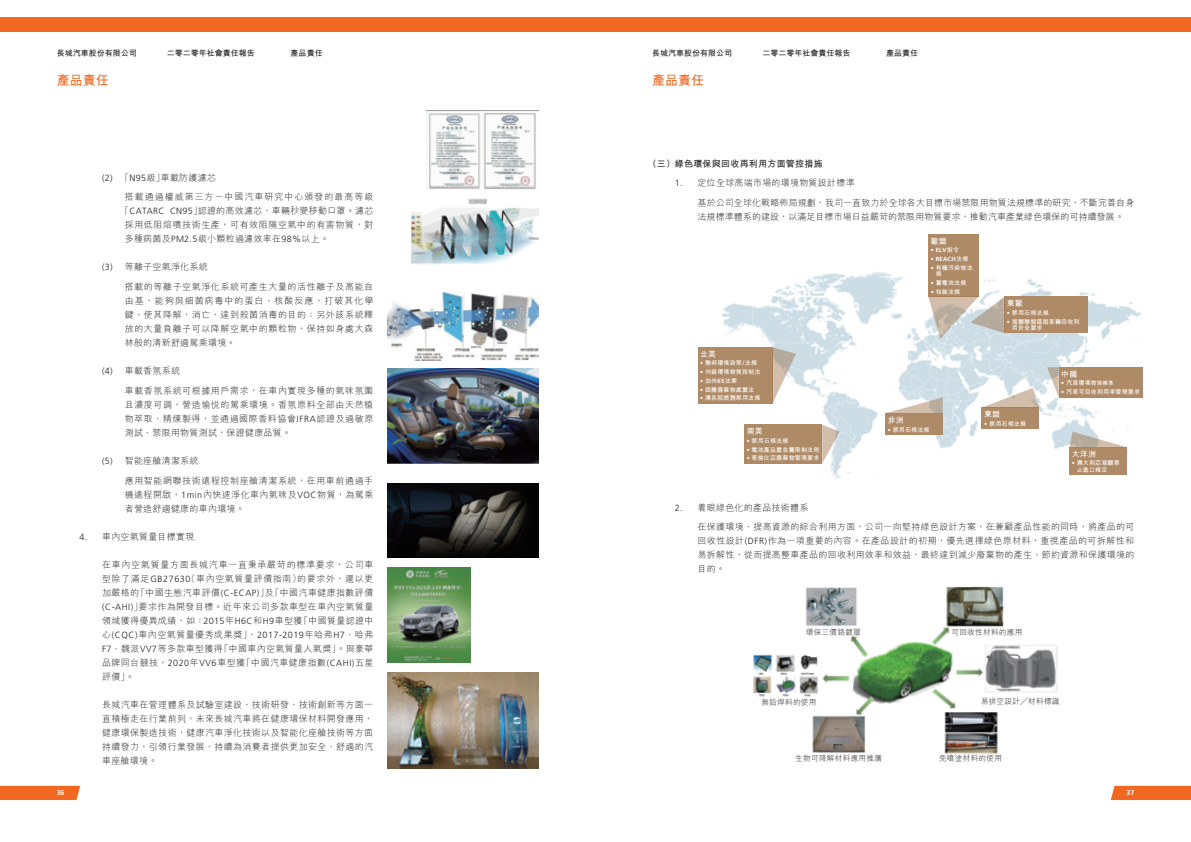
<style>
.page{position:relative;width:1191px;height:842px;background:#fff}
.page>*{position:absolute;margin:0;border:0;box-sizing:border-box;transform-origin:0 0}
.t1{font:700 13px "M Hei HK";color:#f36821}
.t2{font:300 9px/14px "M Hei HK";letter-spacing:.035em;color:#231f20;text-align:justify}
.t3{font:300 9px/19.7px "M Hei HK";letter-spacing:.01em;color:#231f20}
.t4{font:300 9px/19.7px "M Hei HK";letter-spacing:.065em;color:#231f20}
.t5{font:300 9px/19.7px "M Hei HK";letter-spacing:.11em;color:#231f20}
.t6{font:700 9px "M Hei HK";letter-spacing:.03em;color:#231f20}
.t7{font:700 8px "M Hei HK";color:#231f20}
.t8{font:700 7.9px "M Hei HK";letter-spacing:.03em;color:#fff}
.t9{font:300 7.7px "M Hei HK";letter-spacing:.03em;color:#231f20}
.t10{font:700 7px "Frutiger LT Std";color:#fff}
.t11{font:700 6px/6.2px "M Hei HK";letter-spacing:.03em;color:#fff}
.t12{font:700 6px "Frutiger LT Std";letter-spacing:.03em;color:#fff}
.s1{font-family:"Frutiger LT Std"}
.s2{font-family:"M Hei HK"}
.s3{font-size:5.3px}
</style>
<div class="page">
<svg style="left:0;top:786px;width:80px;height:14px"></svg>
<div style="left:0;top:17px;width:595px;height:14px;background:#f36821"></div>
<img style="left:387px;top:483px;width:152px;height:74px">
<img style="left:388px;top:672px;width:150px;height:96px">
<img style="left:387px;top:567px;width:83px;height:95px">
<img style="left:387px;top:369px;width:152px;height:94px">
<img style="left:387px;top:293px;width:152px;height:68px">
<img style="left:411px;top:198px;width:128px;height:66px">
<img style="left:427px;top:111px;width:112px;height:78px">
<svg style="left:1110px;top:786px;width:81px;height:14px"></svg>
<div style="left:595px;top:17px;width:596px;height:14px;background:#f36821"></div>
<img style="left:721px;top:235px;width:422px;height:244px">
<div style="left:697px;top:347px;width:75px;height:57px;background:#af8a66"></div>
<div style="left:744px;top:425px;width:78px;height:39px;background:#af8a66"></div>
<div style="left:885px;top:413px;width:57px;height:22px;background:#af8a66"></div>
<div style="left:981px;top:408px;width:58px;height:21px;background:#af8a66"></div>
<div style="left:1069px;top:447px;width:57px;height:28px;background:#af8a66"></div>
<div style="left:1058px;top:367px;width:84px;height:30px;background:#af8a66"></div>
<div style="left:1004px;top:297px;width:83px;height:36px;background:#af8a66"></div>
<div style="left:928px;top:234px;width:50px;height:63px;background:#af8a66"></div>
<svg style="left:772px;top:347px;width:24px;height:57px"></svg>
<svg style="left:928px;top:296px;width:76px;height:43px;background:#cdcbc5"></svg>
<svg style="left:981px;top:388px;width:58px;height:20px"></svg>
<svg style="left:1069px;top:432px;width:57px;height:15px"></svg>
<svg style="left:1047px;top:367px;width:11px;height:30px"></svg>
<svg style="left:885px;top:397px;width:57px;height:16px"></svg>
<svg style="left:822px;top:425px;width:17px;height:39px"></svg>
<img style="left:753px;top:586px;width:305px;height:168px">
<p class="t7" style="left:57px;top:47px;width:82px">長城汽車股份有限公司</p>
<p class="t7" style="left:167px;top:47px;width:89px">二零二零年社會責任報告</p>
<h1 class="t1" style="left:57px;top:70px;width:54px">產品責任</h1>
<p class="t7" style="left:291px;top:47px;width:33px">產品責任</p>
<p class="t7" style="left:652px;top:47px;width:81px">長城汽車股份有限公司</p>
<p class="t7" style="left:762px;top:47px;width:89px">二零二零年社會責任報告</p>
<h1 class="t1" style="left:652px;top:70px;width:53px">產品責任</h1>
<p class="t7" style="left:886px;top:47px;width:33px">產品責任</p>
<p class="t5" style="left:125px;top:167px;width:250px;text-indent:-23px"><span class="s1">(2)</span> 「<span class="s1">N95</span>級」車載防護濾芯<br>搭載通過權威第三方－中國汽車研究中心頒發的最高等級</p>
<p class="t2" style="left:125px;top:204px;width:250px;text-indent:-5px">「<span class="s1">CATARC CN95</span>」認證的高效濾芯，車輛秒變移動口罩。濾芯採用低阻熔噴技術生產，可有效阻隔空氣中的有害物質，對多種病菌及<span class="s1">PM2.5</span>級小顆粒過濾效率在<span class="s1">98%</span>以上。</p>
<p class="t4" style="left:125px;top:257px;width:250px;text-indent:-23px"><span class="s1">(3)</span> 等離子空氣淨化系統<br>搭載的等離子空氣淨化系統可產生大量的活性離子及高能自</p>
<p class="t2" style="left:125px;top:294px;width:250px">由基，能夠與細菌病毒中的蛋白、核酸反應，打破其化學鍵，使其降解，消亡，達到殺菌消毒的目的；另外該系統釋放的大量負離子可以降解空氣中的顆粒物，保持如身處大森林般的清新舒適駕乘環境。</p>
<p class="t4" style="left:125px;top:361px;width:250px;text-indent:-23px"><span class="s1">(4)</span> 車載香氛系統<br>車載香氛系統可根據用戶需求，在車內實現多種的氣味氛圍</p>
<p class="t2" style="left:125px;top:397px;width:250px">且濃度可調，營造愉悅的駕乘環境。香氛原料全部由天然植物萃取、精煉製得，並通過國際香料協會<span class="s1">IFRA</span>認證及過敏原測試、禁限用物質測試，保證健康品質。</p>
<p class="t4" style="left:125px;top:451px;width:250px;text-indent:-23px"><span class="s1">(5)</span> 智能座艙清潔系統<br>應用智能網聯技術遠程控制座艙清潔系統，在用車前通過手</p>
<p class="t2" style="left:125px;top:487px;width:250px">機遠程開啟，<span class="s1">1min</span>內快速淨化車內氣味及<span class="s1">VOC</span>物質，為駕乘者營造舒適健康的車內環境。</p>
<p class="t2" style="left:79px;top:529px;width:116px"><span class="s1">4.</span> 車內空氣質量目標實現</p>
<p class="t2" style="left:102px;top:557px;width:273px">在車內空氣質量方面長城汽車一直秉承嚴苛的標準要求，公司車型除了滿足<span class="s1">GB27630</span>（車內空氣質量評價指南）的要求外，還以更加嚴格的「中國生態汽車評價<span class="s1">(C-ECAP)</span>」及「中國汽車健康指數評價<span class="s1">(C-AHI)</span>」要求作為開發目標。近年來公司多款車型在車內空氣質量領域獲得優異成績，如：<span class="s1">2015</span>年<span class="s1">H6C</span>和<span class="s1">H9</span>車型獲「中國質量認證中心<span class="s1">(CQC)</span>車內空氣質量優秀成果獎」，<span class="s1">2017-2019</span>年哈弗<span class="s1">H7</span>、哈弗<span class="s1">F7</span>、魏派<span class="s1">VV7</span>等多款車型獲得「中國車內空氣質量人氣獎」。與豪華品牌同台競技，<span class="s1">2020</span>年<span class="s1">VV6</span>車型獲「中國汽車健康指數<span class="s1">(CAHI)</span>五星評價」。</p>
<p class="t2" style="left:102px;top:697px;width:273px">長城汽車在管理體系及試驗室建設、技術研發、技術創新等方面一直積極走在行業前列，未來長城汽車將在健康環保材料開發應用，健康環保製造技術，健康汽車淨化技術以及智能化座艙技術等方面持續發力，引領行業發展，持續為消費者提供更加安全、舒適的汽車座艙環境。</p>
<p class="t6" style="left:647px;top:157px;width:176px">（三）綠色環保與回收再利用方面管控措施</p>
<p class="t3" style="left:697px;top:173px;width:438px;text-indent:-23px"><span class="s1">1.</span> 定位全球高端市場的環境物質設計標準<br>基於公司全球化戰略佈局規劃，我司一直致力於全球各大目標市場禁限用物質法規標準的研究，不斷完善自身</p>
<p class="t3" style="left:697px;top:207px;width:428px">法規標準體系的建設，以滿足目標市場日益嚴苛的禁限用物質要求，推動汽車產業綠色環保的可持續發展。</p>
<p class="t8" style="left:700px;top:348px;width:17px">北美</p>
<p class="t11" style="left:700px;top:360px;width:58px"><span class="s1">•</span> 聯邦環境政策<span class="s1">/</span>法規</p>
<p class="t11" style="left:700px;top:368px;width:62px"><span class="s1">•</span> 州級環境物質控制法</p>
<p class="t11" style="left:700px;top:377px;width:38px"><span class="s1">•</span> 加州<span class="s1">65</span>法案</p>
<p class="t11" style="left:700px;top:386px;width:56px"><span class="s1">•</span> 固體廢棄物處置法</p>
<p class="t11" style="left:700px;top:395px;width:62px"><span class="s1">•</span> 澳系阻燃劑禁用法規</p>
<p class="t8" style="left:746px;top:425px;width:17px">南美</p>
<p class="t11" style="left:746px;top:437px;width:43px"><span class="s1">•</span> 禁用石棉法規</p>
<p class="t11" style="left:746px;top:446px;width:74px"><span class="s1">•</span> 電池產品重金屬限制法則</p>
<p class="t11" style="left:746px;top:454px;width:74px"><span class="s1">•</span> 哥倫比亞廢棄物管理要求</p>
<p class="t8" style="left:931px;top:235px;width:17px">歐盟</p>
<p class="t12" style="left:931px;top:247px;width:30px">• ELV<span class="s2">指令</span></p>
<p class="t12" style="left:931px;top:256px;width:39px">• REACH<span class="s2">法規</span></p>
<p class="t11" style="left:935px;top:264px;width:38px;text-indent:-5px"><span class="s1">•</span> 有機污染物法規</p>
<p class="t11" style="left:931px;top:279px;width:37px"><span class="s1">•</span> 蓄電池法規</p>
<p class="t11" style="left:931px;top:288px;width:31px"><span class="s1">•</span> 包裝法規</p>
<p class="t8" style="left:1007px;top:298px;width:17px">東歐</p>
<p class="t11" style="left:1007px;top:309px;width:43px"><span class="s1">•</span> 禁用石棉法規</p>
<p class="t11" style="left:1012px;top:318px;width:69px;text-indent:-5px"><span class="s1">•</span> 海關聯盟道路車輛回收利用安全要求</p>
<p class="t8" style="left:887px;top:414px;width:17px">非洲</p>
<p class="t11" style="left:887px;top:426px;width:43px"><span class="s1">•</span> 禁用石棉法規</p>
<p class="t8" style="left:984px;top:408px;width:17px">東盟</p>
<p class="t11" style="left:984px;top:420px;width:43px"><span class="s1">•</span> 禁用石棉法規</p>
<p class="t8" style="left:1061px;top:368px;width:17px">中國</p>
<p class="t11" style="left:1061px;top:380px;width:54px"><span class="s1">•</span> 汽車環境物<span class="s3">質標準</span></p>
<p class="t11" style="left:1061px;top:388px;width:80px"><span class="s1">•</span> 汽車可回收利用率管理要求</p>
<p class="t8" style="left:1071px;top:448px;width:26px">大洋洲</p>
<p class="t11" style="left:1076px;top:460px;width:45px;text-indent:-5px"><span class="s1">•</span> 澳大利亞海關禁止進口規定</p>
<p class="t2" style="left:697px;top:497px;width:438px;line-height:19.7px;text-indent:-23px"><span class="s1">2.</span> 着眼綠色化的產品技術體系<br>在保護環境、提高資源的綜合利用方面，公司一向堅持綠色設計方案，在兼顧產品性能的同時，將產品的可</p>
<p class="t2" style="left:697px;top:534px;width:438px">回收性設計<span class="s1">(DFR)</span>作為一項重要的內容。在產品設計的初期，優先選擇綠色原材料，重視產品的可拆解性和易拆解性，從而提高整車產品的回收利用效率和效益，最終達到減少廢棄物的產生、節約資源和保護環境的目的。</p>
<p class="t9" style="left:805px;top:629px;width:57px">環保三價鉻鍍層</p>
<p class="t9" style="left:951px;top:629px;width:72px">可回收性材料的應用</p>
<p class="t9" style="left:761px;top:698px;width:57px">無鉛焊料的使用</p>
<p class="t9" style="left:980px;top:697px;width:80px">易排空設計╱材料標識</p>
<p class="t9" style="left:795px;top:754px;width:88px">生物可降解材料應用推廣</p>
<p class="t9" style="left:939px;top:754px;width:65px">免噴塗材料的使用</p>
<p class="t10" style="left:57px;top:789px;width:9px">36</p>
<p class="t10" style="left:1126px;top:789px;width:9px">37</p>
</div>
